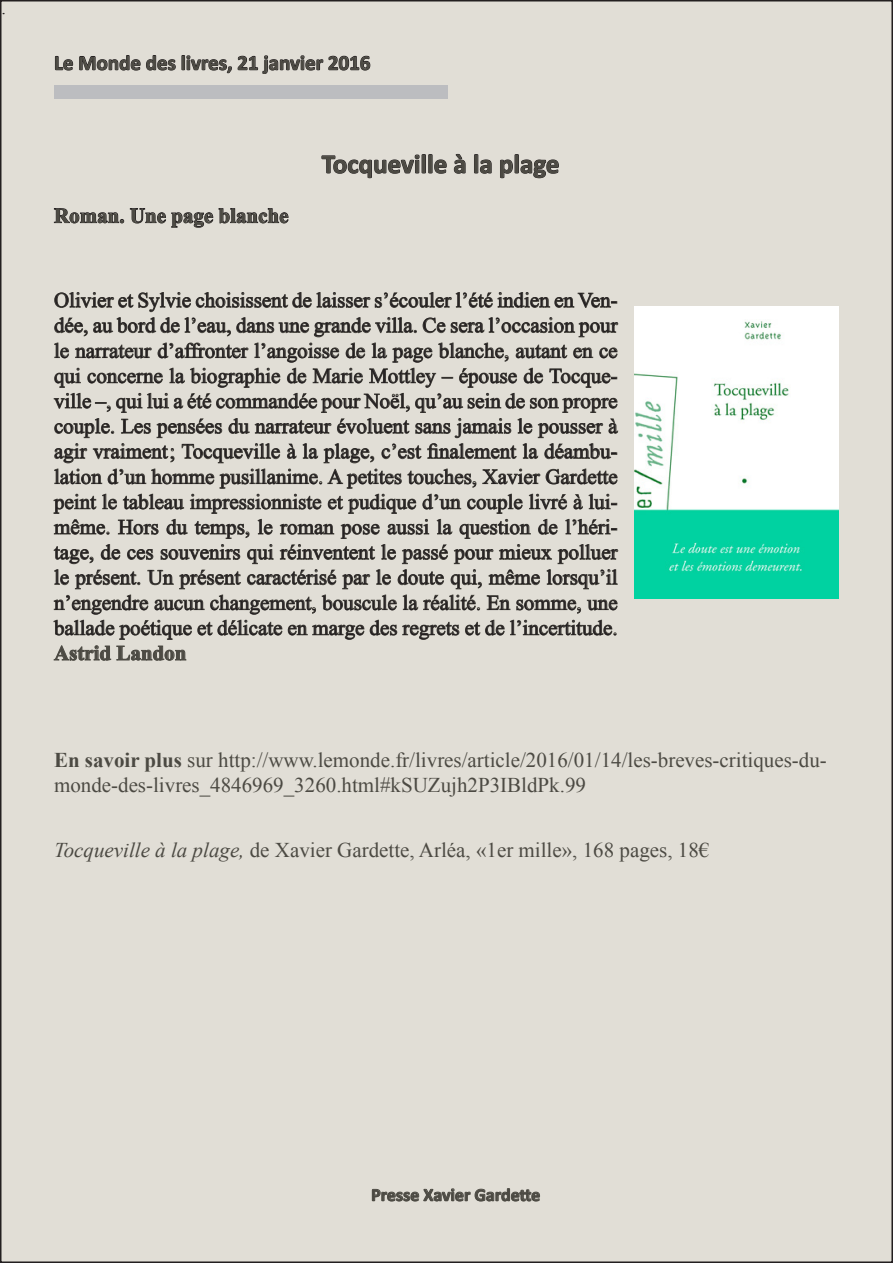
<style>
.page{position:relative;width:893px;height:1263px;background:#fff}
.page>*{position:absolute;margin:0;border:0;box-sizing:border-box;transform-origin:0 0}
.t1{font:700 27px "Calibri";color:#4c4a43}
.t2{font:21px/25.2px "Times New Roman";color:#231f20;text-align:justify}
.t3{font:21px/25.2px "Times New Roman";color:#4c4a43}
.t4{font:700 21px "Times New Roman";color:#4c4a43}
.t5{font:700 21px "Calibri";color:#4c4a43}
.t6{font:700 18px "Calibri";color:#4c4a43}
.t7{font:18px "Times New Roman";color:#231f20}
.s1{font-weight:700}
.s2{font-style:italic}
</style>
<div class="page">
<div style="left:1px;top:1px;width:891px;height:1261px;background:#e1ded6"></div>
<svg style="left:372px;top:1188px;width:168px;height:14px"></svg>
<svg style="left:321px;top:154px;width:126px;height:24px"></svg>
<svg style="left:454px;top:154px;width:12px;height:20px"></svg>
<svg style="left:474px;top:154px;width:18px;height:20px"></svg>
<svg style="left:500px;top:154px;width:59px;height:24px"></svg>
<div style="left:54px;top:66px;width:394px;height:32px;background:#bcbdc0"></div>
<div style="left:54px;top:54px;width:394px;height:30px;background:#e1ded6"></div>
<svg style="left:55px;top:56px;width:18px;height:15px"></svg>
<svg style="left:79px;top:55px;width:292px;height:19px"></svg>
<svg style="left:53px;top:292px;width:565px;height:369px"></svg>
<img style="left:635px;top:307px;width:204px;height:292px">
<svg style="left:54px;top:208px;width:70px;height:16px"></svg>
<svg style="left:130px;top:208px;width:159px;height:20px"></svg>
<p class="t7" style="left:2px;top:-4px;width:6px">.</p>
<p class="t5" style="left:54px;top:49px;width:318px">Le Monde des livres, 21 janvier 2016</p>
<p class="t4" style="left:54px;top:201px;width:236px">Roman. Une page blanche</p>
<p class="t1" style="left:322px;top:147px;width:239px">Tocqueville à la plage</p>
<p class="t2" style="left:54px;top:287px;width:565px">Olivier et Sylvie choisissent de laisser s’écouler l’été indien en Ven&shy;dée, au bord de l’eau, dans une grande villa. Ce sera l’occasion pour le narrateur d’affronter l’angoisse de la page blanche, autant en ce qui concerne la biographie de Marie Mottley – épouse de Tocque&shy;ville –, qui lui a été commandée pour Noël, qu’au sein de son propre couple. Les pensées du narrateur évoluent sans jamais le pousser à agir vraiment ; Tocqueville à la plage, c’est finalement la déambu&shy;lation d’un homme pusillanime. A petites touches, Xavier Gardette peint le tableau impressionniste et pudique d’un couple livré à lui&shy;même. Hors du temps, le roman pose aussi la question de l’héri&shy;tage, de ces souvenirs qui réinventent le passé pour mieux polluer le présent. Un présent caractérisé par le doute qui, même lorsqu’il n’engendre aucun changement, bouscule la réalité. En somme, une ballade poétique et délicate en marge des regrets et de l’incertitude.</p>
<p class="t4" style="left:54px;top:638px;width:134px">Astrid Landon</p>
<p class="t3" style="left:54px;top:747px;width:774px"><span class="s1">En savoir plus</span> sur http://www.lemonde.fr/livres/article/2016/01/14/les-breves-critiques-du&shy;monde-des-livres_4846969_3260.html#kSUZujh2P3IBldPk.99</p>
<p class="t3" style="left:54px;top:837px;width:657px"><span class="s2">Tocqueville à la plage,</span> de Xavier Gardette, Arléa, «1er mille», 168 pages, 18€</p>
<p class="t6" style="left:371px;top:1183px;width:171px">Presse Xavier Gardette</p>
</div>
